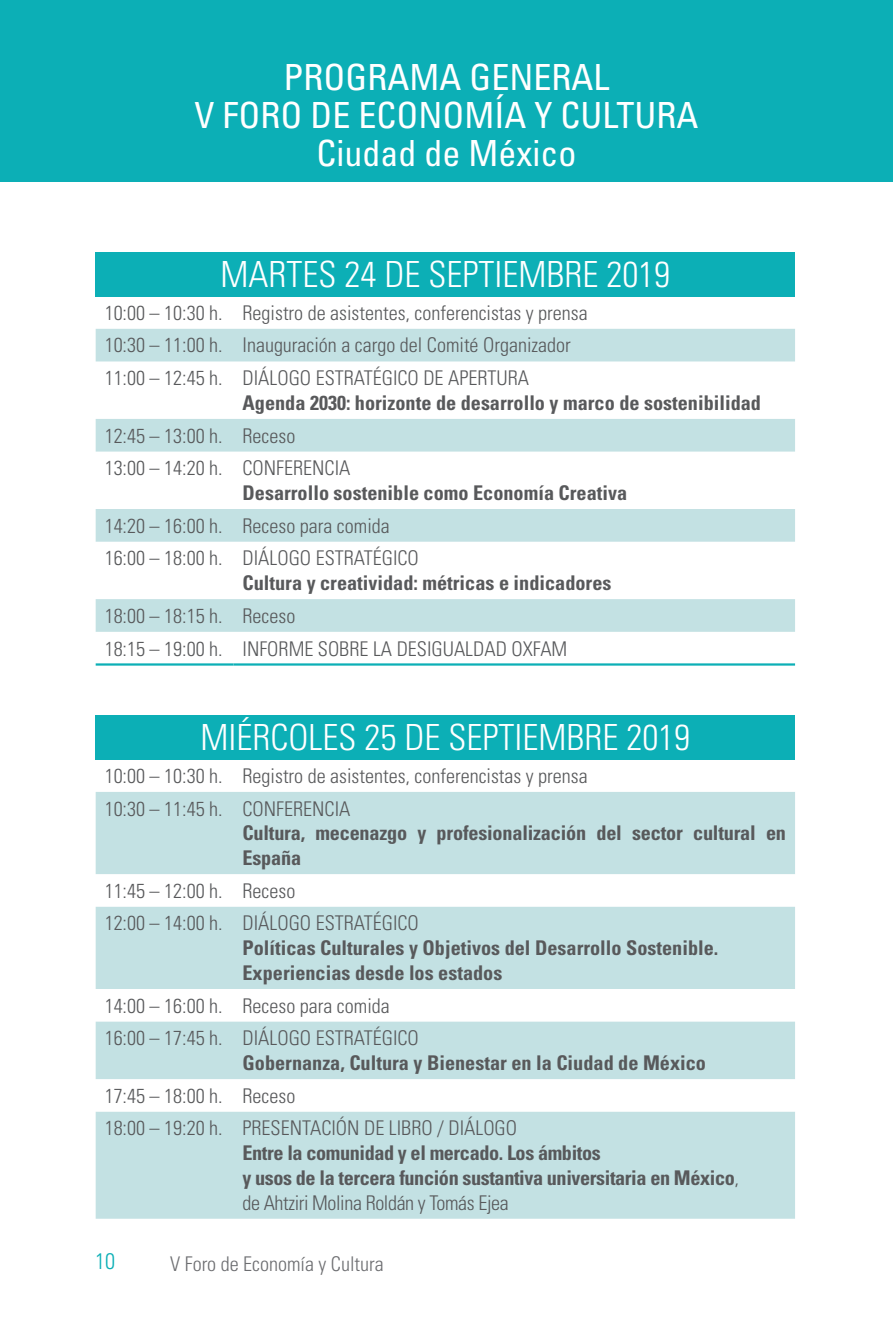
<style>
.page{position:relative;width:893px;height:1340px;background:#fff}
.page>*{position:absolute;margin:0;border:0;box-sizing:border-box;transform-origin:0 0}
.t1{font:condensed 36px/38.2px "Univers LT Std";color:#fff;text-align:center}
.t2{font:300 condensed 36px "Univers LT Std";color:#fff}
.t3{font:300 condensed 22.5px "Univers LT Std";color:#0cafb6}
.t4{font:300 condensed 20.25px/32.6px "Univers LT Std";color:#58595b}
.t5{font:700 condensed 20.25px/24.8px "Univers LT Std";color:#58595b}
.t6{font:700 condensed 20.25px/24.8px "Univers LT Std";letter-spacing:-.02em;color:#58595b}
.t7{font:300 condensed 20.25px "Univers LT Std";color:#6d6e71}
.s1{font-weight:300}
</style>
<div class="page">
<div style="left:0;top:0;width:893px;height:182px;background:#0cafb6"></div>
<div style="left:96px;top:252px;width:699px;height:44px;background:#0cafb6"></div>
<svg style="left:96px;top:329px;width:699px;height:303px"></svg>
<hr style="left:96px;top:663px;width:138px;height:2px;background:#0cafb6">
<hr style="left:234px;top:663px;width:561px;height:2px;background:#0cafb6">
<div style="left:96px;top:715px;width:699px;height:44px;background:#0cafb6"></div>
<svg style="left:96px;top:792px;width:699px;height:426px;fill:#c3e1e3"></svg>
<h1 class="t1" style="left:195px;top:57px;width:505px">PROGRAMA GENERAL<br>V FORO DE ECONOMÍA Y CULTURA<br>Ciudad de México</h1>
<h1 class="t2" style="left:220px;top:253px;width:451px">MARTES 24 DE SEPTIEMBRE 2019</h1>
<p class="t4" style="left:105px;top:296px;width:485px">10:00 – 10:30 h. Registro de asistentes, conferencistas y prensa<br>10:30 – 11:00 h. Inauguración a cargo del Comité Organizador<br>11:00 – 12:45 h. DIÁLOGO ESTRATÉGICO DE APERTURA</p>
<p class="t5" style="left:243px;top:390px;width:520px">Agenda 2030: horizonte de desarrollo y marco de sostenibilidad</p>
<p class="t4" style="left:105px;top:419px;width:247px">12:45 – 13:00 h. Receso<br>13:00 – 14:20 h. CONFERENCIA</p>
<p class="t5" style="left:243px;top:480px;width:386px">Desarrollo sostenible como Economía Creativa</p>
<p class="t4" style="left:105px;top:509px;width:316px">14:20 – 16:00 h. Receso para comida<br>16:00 – 18:00 h. DIÁLOGO ESTRATÉGICO</p>
<p class="t5" style="left:243px;top:570px;width:370px">Cultura y creatividad: métricas e indicadores</p>
<p class="t4" style="left:105px;top:599px;width:464px">18:00 – 18:15 h. Receso<br>18:15 – 19:00 h. INFORME SOBRE LA DESIGUALDAD OXFAM</p>
<h1 class="t2" style="left:200px;top:716px;width:491px">MIÉRCOLES 25 DE SEPTIEMBRE 2019</h1>
<p class="t4" style="left:105px;top:759px;width:485px">10:00 – 10:30 h. Registro de asistentes, conferencistas y prensa<br>10:30 – 11:45 h. CONFERENCIA</p>
<p class="t5" style="left:243px;top:820px;width:545px">Cultura, mecenazgo y profesionalización del sector cultural en<br>España</p>
<p class="t4" style="left:105px;top:874px;width:316px">11:45 – 12:00 h. Receso<br>12:00 – 14:00 h. DIÁLOGO ESTRATÉGICO</p>
<p class="t5" style="left:243px;top:935px;width:477px">Políticas Culturales y Objetivos del Desarrollo Sostenible.<br>Experiencias desde los estados</p>
<p class="t4" style="left:105px;top:989px;width:316px">14:00 – 16:00 h. Receso para comida<br>16:00 – 17:45 h. DIÁLOGO ESTRATÉGICO</p>
<p class="t5" style="left:243px;top:1050px;width:465px">Gobernanza, Cultura y Bienestar en la Ciudad de México</p>
<p class="t4" style="left:105px;top:1079px;width:414px">17:45 – 18:00 h. Receso<br>18:00 – 19:20 h. PRESENTACIÓN DE LIBRO / DIÁLOGO</p>
<p class="t6" style="left:243px;top:1140px;width:498px">Entre la comunidad y el mercado. Los ámbitos<br>y usos de la tercera función sustantiva universitaria en México<span class="s1">, de Ahtziri Molina Roldán y Tomás Ejea</span></p>
<p class="t3" style="left:95px;top:1247px;width:21px">10</p>
<p class="t7" style="left:170px;top:1251px;width:215px">V Foro de Economía y Cultura</p>
</div>
